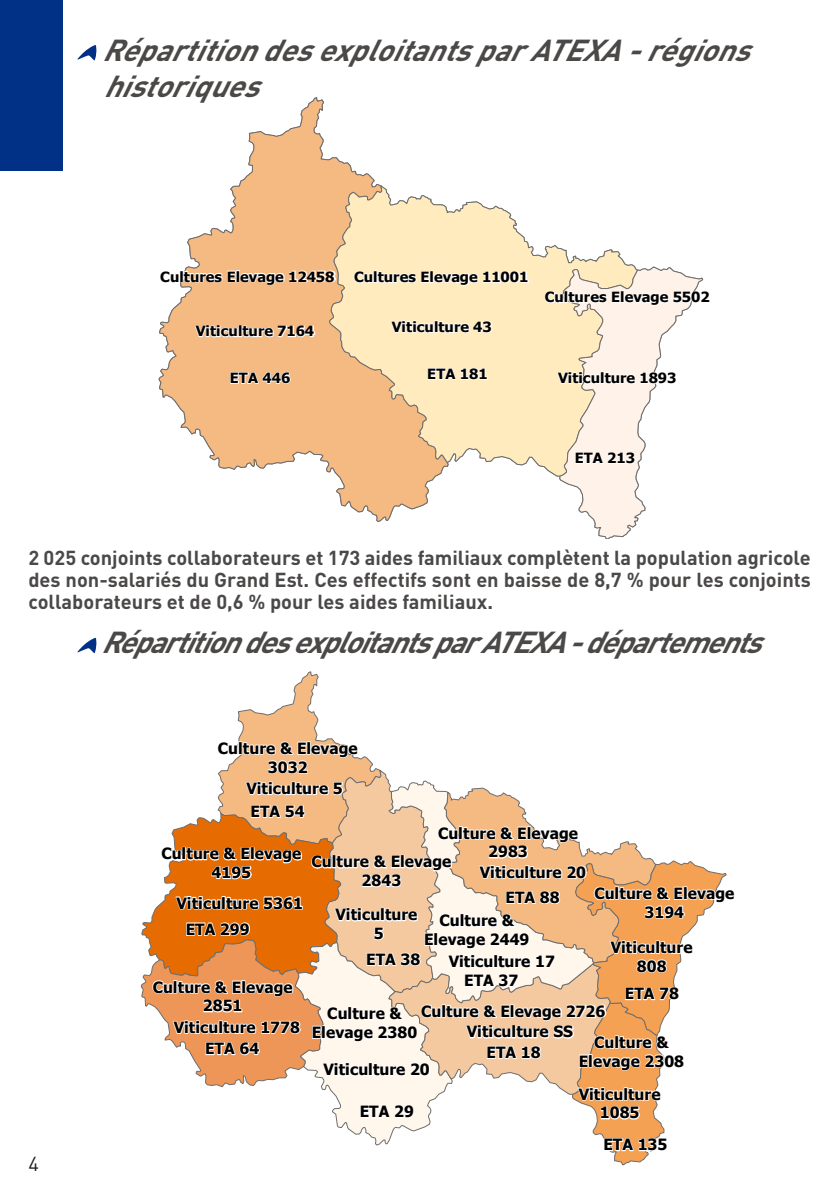
<style>
.page{position:relative;width:840px;height:1191px;background:#fff}
.page>*{position:absolute;margin:0;border:0;box-sizing:border-box;transform-origin:0 0}
.t1{font:italic 700 30px/36px "DINOT";color:#4b4948}
.t2{font:700 20px/22px "DINOT";color:#4b4948;text-align:justify}
.t3{font:20px "DINOT";color:#231f20}
.t4{font:700 15.4px/18.8px "Tahoma";letter-spacing:.005em;color:#000;text-align:center}
.t5{font:700 14px "Tahoma";color:#000;scale:1.04 1}
</style>
<div class="page">
<hr style="left:839px;top:0;width:1px;height:170px;background:#003186">
<div style="left:0;top:0;width:62px;height:170px;background:#003186"></div>
<svg style="left:77px;top:637px;width:20px;height:16px"></svg>
<svg style="left:159px;top:97px;width:278px;height:425px"></svg>
<svg style="left:329px;top:185px;width:306px;height:291px"></svg>
<svg style="left:159px;top:269px;width:178px;height:17px"></svg>
<svg style="left:353px;top:270px;width:176px;height:16px"></svg>
<svg style="left:389px;top:319px;width:104px;height:15px"></svg>
<svg style="left:193px;top:324px;width:123px;height:14px"></svg>
<svg style="left:229px;top:370px;width:62px;height:15px"></svg>
<svg style="left:426px;top:366px;width:62px;height:15px"></svg>
<svg style="left:543px;top:266px;width:161px;height:272px"></svg>
<svg style="left:141px;top:671px;width:586px;height:494px"></svg>
<svg style="left:77px;top:45px;width:20px;height:15px"></svg>
<h1 class="t1" style="left:102px;top:31px;width:666px">RépartitiondesexploitantsparATEXA-régions historiques</h1>
<p class="t5" style="left:160px;top:267px;width:169px">Cultures Elevage 12458</p>
<p class="t5" style="left:354px;top:267px;width:169px">Cultures Elevage 11001</p>
<p class="t5" style="left:544px;top:287px;width:160px">Cultures Elevage 5502</p>
<p class="t5" style="left:196px;top:321px;width:115px">Viticulture 7164</p>
<p class="t5" style="left:391px;top:317px;width:98px">Viticulture 43</p>
<p class="t5" style="left:230px;top:368px;width:60px">ETA 446</p>
<p class="t5" style="left:427px;top:364px;width:60px">ETA 181</p>
<p class="t5" style="left:557px;top:368px;width:115px">Viticulture 1893</p>
<p class="t5" style="left:574px;top:448px;width:60px">ETA 213</p>
<p class="t2" style="left:28px;top:546px;width:783px">2 025 conjoints collaborateurs et 173 aides familiaux complètent la population agricole des non-salariés du Grand Est. Ces effectifs sont en baisse de 8,7 % pour les conjoints collaborateurs et de 0,6 % pour les aides familiaux.</p>
<h1 class="t1" style="left:101px;top:623px;width:678px">RépartitiondesexploitantsparATEXA-départements</h1>
<p class="t4" style="left:218px;top:739px;width:141px">Culture &amp; Elevage<br>3032</p>
<p class="t4" style="left:246px;top:779px;width:98px">Viticulture 5</p>
<p class="t4" style="left:250px;top:802px;width:56px">ETA 54</p>
<p class="t4" style="left:161px;top:845px;width:141px">Culture &amp; Elevage<br>4195</p>
<p class="t4" style="left:176px;top:894px;width:128px">Viticulture 5361</p>
<p class="t4" style="left:185px;top:920px;width:65px">ETA 299</p>
<p class="t4" style="left:438px;top:824px;width:141px">Culture &amp; Elevage<br>2983</p>
<p class="t4" style="left:311px;top:853px;width:141px">Culture &amp; Elevage<br>2843</p>
<p class="t4" style="left:479px;top:863px;width:108px">Viticulture 20</p>
<p class="t4" style="left:335px;top:906px;width:83px">Viticulture<br>5</p>
<p class="t4" style="left:505px;top:888px;width:56px">ETA 88</p>
<p class="t4" style="left:424px;top:911px;width:107px">Culture &amp;<br>Elevage 2449</p>
<p class="t4" style="left:366px;top:950px;width:56px">ETA 38</p>
<p class="t4" style="left:448px;top:952px;width:108px">Viticulture 17</p>
<p class="t4" style="left:594px;top:884px;width:141px">Culture &amp; Elevage<br>3194</p>
<p class="t4" style="left:610px;top:938px;width:83px">Viticulture<br>808</p>
<p class="t4" style="left:464px;top:971px;width:56px">ETA 37</p>
<p class="t4" style="left:153px;top:978px;width:141px">Culture &amp; Elevage<br>2851</p>
<p class="t4" style="left:624px;top:984px;width:56px">ETA 78</p>
<p class="t4" style="left:421px;top:1002px;width:185px">Culture &amp; Elevage 2726</p>
<p class="t4" style="left:311px;top:1004px;width:107px">Culture &amp;<br>Elevage 2380</p>
<p class="t4" style="left:173px;top:1018px;width:128px">Viticulture 1778</p>
<p class="t4" style="left:466px;top:1023px;width:108px">Viticulture SS</p>
<p class="t4" style="left:578px;top:1033px;width:107px">Culture &amp;<br>Elevage 2308</p>
<p class="t4" style="left:205px;top:1039px;width:56px">ETA 64</p>
<p class="t4" style="left:486px;top:1043px;width:56px">ETA 18</p>
<p class="t4" style="left:323px;top:1060px;width:108px">Viticulture 20</p>
<p class="t3" style="left:28px;top:1151px;width:12px">4</p>
<p class="t4" style="left:359px;top:1102px;width:56px">ETA 29</p>
<p class="t4" style="left:578px;top:1085px;width:83px">Viticulture<br>1085</p>
<p class="t4" style="left:603px;top:1135px;width:65px">ETA 135</p>
</div>
